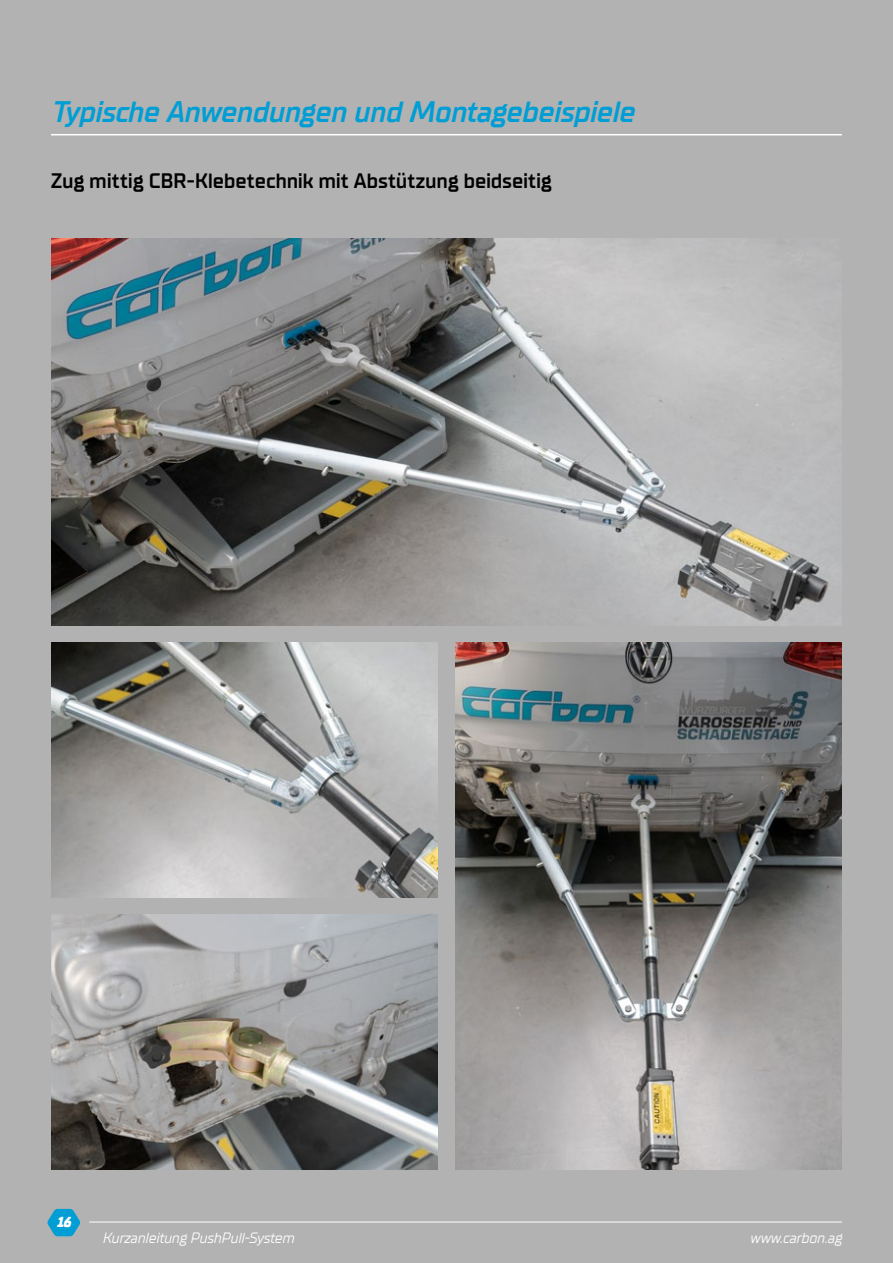
<style>
.page{position:relative;width:893px;height:1263px;background:#b2b2b2}
.page>*{position:absolute;margin:0;border:0;box-sizing:border-box;transform-origin:0 0}
.t1{font:italic 600 29.7px "TT Supermolot Neue";letter-spacing:-.015em;color:#009ed4}
.t2{font:600 21px "TT Supermolot Neue";letter-spacing:-.005em;color:#000}
.t3{font:italic 15px "TT Supermolot Neue";letter-spacing:-.015em;color:#fff}
.t4{font:italic 800 14.55px "TT Supermolot Neue";color:#fff}
</style>
<div class="page">
<hr style="left:89px;top:1222px;width:753px;height:1px;background:#fff">
<svg style="left:47px;top:1209px;width:33px;height:27px"></svg>
<hr style="left:51px;top:134px;width:791px;height:1px;background:#fff">
<img style="left:51px;top:914px;width:387px;height:255px">
<img style="left:51px;top:642px;width:387px;height:255px">
<img style="left:455px;top:642px;width:387px;height:527px">
<img style="left:51px;top:238px;width:791px;height:387px">
<h1 class="t1" style="left:51px;top:94px;width:585px">Typische Anwendungen und Montagebeispiele</h1>
<p class="t2" style="left:51px;top:168px;width:502px">Zug mittig CBR-Klebetechnik mit Abstützung beidseitig</p>
<p class="t4" style="left:56px;top:1213px;width:16px">16</p>
<p class="t3" style="left:102px;top:1229px;width:194px">Kurzanleitung PushPull-System</p>
<p class="t3" style="left:750px;top:1229px;width:94px">www.carbon.ag</p>
</div>
